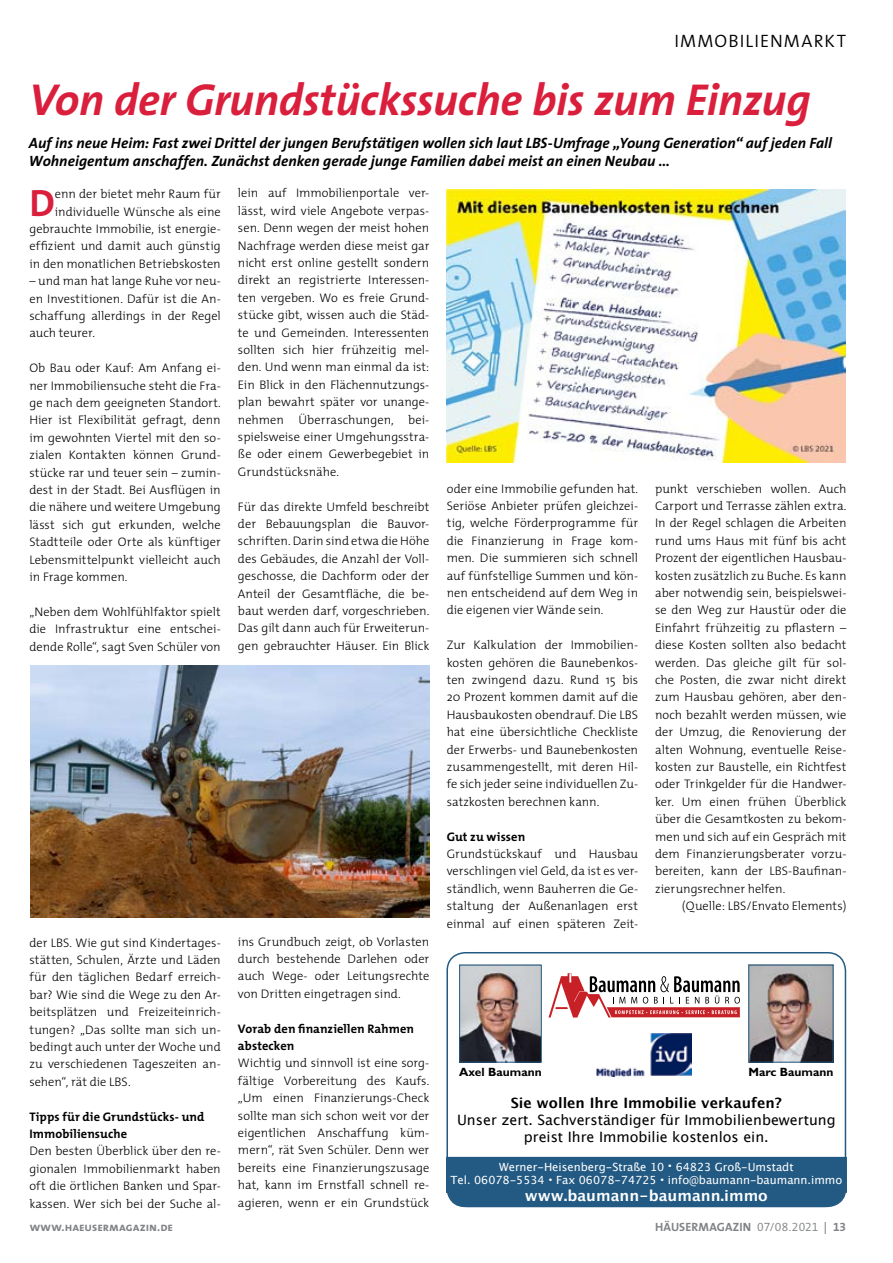
<style>
.page{position:relative;width:893px;height:1263px;background:#fff}
.page>*{position:absolute;margin:0;border:0;box-sizing:border-box;transform-origin:0 0}
.Fließtext{font:italic 700 45px "The Sans";letter-spacing:-.01em;color:#da1f3d}
.Fließtext-2{font:700 38.25px "The Sans";color:#da1f3d}
.Rubriktitel{font:18px "The Sans Semi Light Caps";letter-spacing:.06em;color:#000}
.Fließtext-3{font:italic 700 15px/18px "The Sans";letter-spacing:.005em;color:#000}
.t1{font:700 15px "Lucida Grande";color:#fff}
.t2{font:14.25px/17.1px "Lucida Grande";color:#000;text-align:center}
.Fließtext-4{font:300 12.45px/17.4px "The Mix";color:#000;text-align:justify}
.Fließtext-5{font:700 12.45px/17.4px "The Mix";letter-spacing:.01em;color:#000}
.t3{font:700 12px "The Sans";letter-spacing:.01em;color:#808285}
.t4{font:700 12px "Gill Sans";color:#000}
.t5{font:12px "The Sans Bold Caps";color:#808285}
.t6{font:11.25px/13.8px "Lucida Grande";color:#fff;text-align:center}
.s1{font-weight:700}
.s2{font-family:"The Sans Semi Light Expert";font-weight:400}
.s3{font-family:"The Sans Semi Bold Caps";font-weight:400}
.s4{font-family:"The Sans Bold Expert";font-weight:400}
</style>
<div class="page">
<div style="left:446px;top:952px;width:400px;height:255px;border:2px solid #235a83;border-radius:18px"></div>
<div style="left:446px;top:1157px;width:400px;height:50px;background:#235a83;border-radius:21px"></div>
<div style="left:446px;top:1157px;width:400px;height:35px;background:#235a83"></div>
<svg style="left:548px;top:973px;width:192px;height:44px"></svg>
<img style="left:750px;top:967px;width:81px;height:93px">
<div style="left:748px;top:965px;width:85px;height:97px;border:1px solid #235a83"></div>
<img style="left:461px;top:967px;width:79px;height:93px">
<div style="left:459px;top:965px;width:83px;height:97px;border:1px solid #235a83"></div>
<img style="left:597px;top:1033px;width:95px;height:43px">
<img style="left:447px;top:190px;width:399px;height:272px">
<img style="left:30px;top:665px;width:399px;height:252px">
<p class="Rubriktitel" style="left:674px;top:26px;width:173px">IMMOBILIENMARKT</p>
<p class="Fließtext" style="left:29px;top:62px;width:783px">Von der Grundstückssuche bis zum Einzug</p>
<p class="Fließtext-3" style="left:29px;top:133px;width:805px">Auf ins neue Heim: Fast zwei Drittel der jungen Berufstätigen wollen sich laut LBS-Umfrage „Young Generation“ auf jeden Fall<br>Wohneigentum anschaffen. Zunächst denken gerade junge Familien dabei meist an einen Neubau …</p>
<p class="Fließtext-2" style="left:29px;top:171px;width:27px">D</p>
<p class="Fließtext-4" style="left:238px;top:184px;width:193px">lein auf Immobilienportale ver&shy;lässt, wird viele Angebote verpas&shy;sen. Denn wegen der meist hohen Nachfrage werden diese meist gar nicht erst online gestellt sondern direkt an registrierte Interessen&shy;ten vergeben. Wo es freie Grund&shy;stücke gibt, wissen auch die Städ&shy;te und Gemeinden. Interessenten sollten sich hier frühzeitig mel&shy;den. Und wenn man einmal da ist:<br>Ein Blick in den Flächennutzungs&shy;plan bewahrt später vor unange&shy;nehmen Überraschungen, bei&shy;spielsweise einer Umgehungsstra&shy;ße oder einem Gewerbegebiet in Grundstücksnähe.</p>
<p class="Fließtext-4" style="left:238px;top:497px;width:193px">Für das direkte Umfeld beschreibt der Bebauungsplan die Bauvor&shy;schriften. Darin sind etwa die Höhe des Gebäudes, die Anzahl der Voll&shy;geschosse, die Dachform oder der Anteil der Gesamtfläche, die be&shy;baut werden darf, vorgeschrieben.<br>Das gilt dann auch für Erweiterun&shy;gen gebrauchter Häuser. Ein Blick</p>
<p class="Fließtext-4" style="left:29px;top:185px;width:193px;text-align:right">enn der bietet mehr Raum für individuelle Wünsche als eine gebrauchte Immobilie, ist energie&shy;effizient und damit auch günstig in den monatlichen Betriebskosten</p>
<p class="Fließtext-4" style="left:29px;top:272px;width:193px">– und man hat lange Ruhe vor neu&shy;en Investitionen. Dafür ist die An&shy;schaffung allerdings in der Regel auch teurer.</p>
<p class="Fließtext-4" style="left:29px;top:359px;width:193px">Ob Bau oder Kauf: Am Anfang ei&shy;ner Immobiliensuche steht die Fra&shy;ge nach dem geeigneten Standort.<br>Hier ist Flexibilität gefragt, denn im gewohnten Viertel mit den so&shy;zialen Kontakten können Grund&shy;stücke rar und teuer sein – zumin&shy;dest in der Stadt. Bei Ausflügen in die nähere und weitere Umgebung lässt sich gut erkunden, welche Stadtteile oder Orte als künftiger Lebensmittelpunkt vielleicht auch in Frage kommen.</p>
<p class="Fließtext-4" style="left:29px;top:602px;width:193px">„Neben dem Wohlfühlfaktor spielt die Infrastruktur eine entschei&shy;dende Rolle“, sagt Sven Schüler von</p>
<p class="Fließtext-4" style="left:447px;top:479px;width:193px">oder eine Immobilie gefunden hat.<br>Seriöse Anbieter prüfen gleichzei&shy;tig, welche Förderprogramme für die Finanzierung in Frage kom&shy;men. Die summieren sich schnell auf fünfstellige Summen und kön&shy;nen entscheidend auf dem Weg in die eigenen vier Wände sein.</p>
<p class="Fließtext-4" style="left:447px;top:636px;width:193px">Zur Kalkulation der Immobilien&shy;kosten gehören die Baunebenkos&shy;ten zwingend dazu. Rund 15 bis 20 Prozent kommen damit auf die Hausbaukosten obendrauf. Die LBS hat eine übersichtliche Checkliste der Erwerbs- und Baunebenkosten zusammengestellt, mit deren Hil&shy;fe sich jeder seine individuellen Zu&shy;satzkosten berechnen kann.</p>
<p class="Fließtext-5" style="left:447px;top:827px;width:80px">Gut zu wissen</p>
<p class="Fließtext-4" style="left:447px;top:845px;width:193px">Grundstückskauf und Hausbau verschlingen viel Geld, da ist es ver&shy;ständlich, wenn Bauherren die Ge&shy;staltung der Außenanlagen erst einmal auf einen späteren Zeit-</p>
<p class="Fließtext-4" style="left:655px;top:479px;width:193px">punkt verschieben wollen. Auch Carport und Terrasse zählen extra.<br>In der Regel schlagen die Arbeiten rund ums Haus mit fünf bis acht Prozent der eigentlichen Hausbau&shy;kosten zusätzlich zu Buche. Es kann aber notwendig sein, beispielswei&shy;se den Weg zur Haustür oder die Einfahrt frühzeitig zu pflastern – diese Kosten sollten also bedacht werden. Das gleiche gilt für sol&shy;che Posten, die zwar nicht direkt zum Hausbau gehören, aber den&shy;noch bezahlt werden müssen, wie der Umzug, die Renovierung der alten Wohnung, eventuelle Reise&shy;kosten zur Baustelle, ein Richtfest oder Trinkgelder für die Handwer&shy;ker. Um einen frühen Überblick über die Gesamtkosten zu bekom&shy;men und sich auf ein Gespräch mit dem Finanzierungsberater vorzu&shy;bereiten, kann der LBS-Baufinan&shy;zierungsrechner helfen.</p>
<p class="Fließtext-4" style="left:682px;top:897px;width:166px">(Quelle: LBS/Envato Elements)</p>
<p class="Fließtext-4" style="left:29px;top:933px;width:193px">der LBS. Wie gut sind Kindertages&shy;stätten, Schulen, Ärzte und Läden für den täglichen Bedarf erreich&shy;bar? Wie sind die Wege zu den Ar&shy;beitsplätzen und Freizeiteinrich&shy;tungen? „Das sollte man sich un&shy;bedingt auch unter der Woche und zu verschiedenen Tageszeiten an&shy;sehen“, rät die LBS.</p>
<p class="Fließtext-5" style="left:29px;top:1107px;width:177px">Tipps für die Grundstücks- und<br>Immobiliensuche</p>
<p class="Fließtext-4" style="left:29px;top:1142px;width:193px">Den besten Überblick über den re&shy;gionalen Immobilienmarkt haben oft die örtlichen Banken und Spar&shy;kassen. Wer sich bei der Suche al-</p>
<p class="Fließtext-4" style="left:238px;top:932px;width:193px">ins Grundbuch zeigt, ob Vorlasten durch bestehende Darlehen oder auch Wege- oder Leitungsrechte von Dritten eingetragen sind.</p>
<p class="Fließtext-5" style="left:238px;top:1019px;width:178px">Vorab den finanziellen Rahmen abstecken</p>
<p class="Fließtext-4" style="left:238px;top:1054px;width:193px">Wichtig und sinnvoll ist eine sorg&shy;fältige Vorbereitung des Kaufs. „Um einen Finanzierungs-Check sollte man sich schon weit vor der eigentlichen Anschaffung küm&shy;mern“, rät Sven Schüler. Denn wer bereits eine Finanzierungszusage hat, kann im Ernstfall schnell re&shy;agieren, wenn er ein Grundstück</p>
<p class="t4" style="left:459px;top:1065px;width:84px">Axel Baumann</p>
<p class="t4" style="left:748px;top:1065px;width:87px">Marc Baumann</p>
<p class="t2" style="left:457px;top:1094px;width:380px"><span class="s1">Sie wollen Ihre Immobilie verkaufen?<br></span>Unser zert. Sachverständiger für Immobilienbewertung preist Ihre Immobilie kostenlos ein.</p>
<p class="t6" style="left:450px;top:1160px;width:393px">Werner-Heisenberg-Straße 10 <sup>•</sup> 64823 Groß-Umstadt<br>Tel. 06078-5534 <sup>•</sup> Fax 06078-74725 <sup>•</sup> info@baumann-baumann.immo</p>
<p class="t1" style="left:525px;top:1183px;width:244px">www.baumann-baumann.immo</p>
<p class="t5" style="left:30px;top:1217px;width:145px">www.haeusermagazin.de</p>
<p class="t3" style="left:655px;top:1217px;width:192px">HÄUSERMAGAZIN <span class="s2">07/08.2021</span> <span class="s3">|</span> <span class="s4">13</span></p>
</div>
